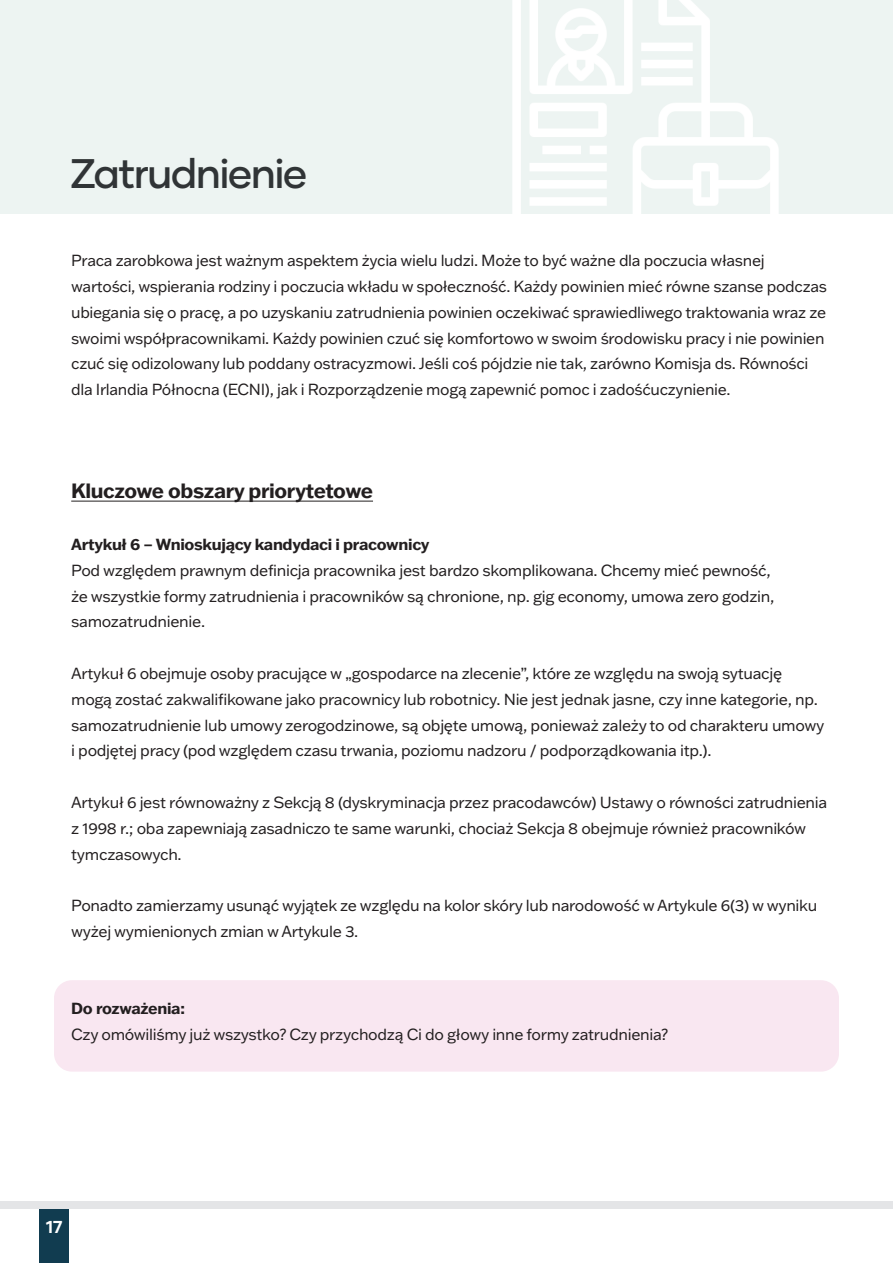
<style>
.page{position:relative;width:893px;height:1263px;background:#fff}
.page>*{position:absolute;margin:0;border:0;box-sizing:border-box;transform-origin:0 0}
.t1{font:500 41.25px "Gilmer";letter-spacing:-.04em;color:#303436}
.t2{font:700 20.25px "Franklin Gothic ATF";letter-spacing:-.02em;color:#231f20}
.t3{font:700 17.25px "Gilmer";color:#fff}
.t4{font:15.75px/25.8px "Franklin Gothic ATF";letter-spacing:-.02em;color:#231f20}
.t5{font:700 15.75px "Franklin Gothic ATF";letter-spacing:-.02em;color:#231f20}
</style>
<div class="page">
<div style="left:54px;top:980px;width:785px;height:91px;background:#f9e7f1;border-radius:18px"></div>
<div style="left:0;top:0;width:893px;height:214px;background:#edf4f2"></div>
<img style="left:512px;top:0;width:267px;height:214px">
<hr style="left:71px;top:501px;width:302px;height:1px;background:#231f20">
<div style="left:39px;top:1209px;width:30px;height:54px;background:#113c50"></div>
<div style="left:0;top:1202px;width:893px;height:7px;background:#e4e5e7"></div>
<p class="t1" style="left:70px;top:148px;width:239px">Zatrudnienie</p>
<p class="t4" style="left:71px;top:247px;width:757px">Praca zarobkowa jest ważnym aspektem życia wielu ludzi. Może to być ważne dla poczucia własnej wartości, wspierania rodziny i poczucia wkładu w społeczność. Każdy powinien mieć równe szanse podczas ubiegania się o pracę, a po uzyskaniu zatrudnienia powinien oczekiwać sprawiedliwego traktowania wraz ze swoimi współpracownikami. Każdy powinien czuć się komfortowo w swoim środowisku pracy i nie powinien czuć się odizolowany lub poddany ostracyzmowi. Jeśli coś pójdzie nie tak, zarówno Komisja ds. Równości dla Irlandia Północna (ECNI), jak i Rozporządzenie mogą zapewnić pomoc i zadośćuczynienie.</p>
<p class="t2" style="left:71px;top:477px;width:303px">Kluczowe obszary priorytetowe</p>
<p class="t5" style="left:71px;top:534px;width:360px">Artykuł 6 – Wnioskujący kandydaci i pracownicy</p>
<p class="t4" style="left:71px;top:557px;width:705px">Pod względem prawnym definicja pracownika jest bardzo skomplikowana. Chcemy mieć pewność, że wszystkie formy zatrudnienia i pracowników są chronione, np. gig economy, umowa zero godzin, samozatrudnienie.</p>
<p class="t4" style="left:71px;top:660px;width:755px">Artykuł 6 obejmuje osoby pracujące w „gospodarce na zlecenie”, które ze względu na swoją sytuację mogą zostać zakwalifikowane jako pracownicy lub robotnicy. Nie jest jednak jasne, czy inne kategorie, np. samozatrudnienie lub umowy zerogodzinowe, są objęte umową, ponieważ zależy to od charakteru umowy i podjętej pracy (pod względem czasu trwania, poziomu nadzoru / podporządkowania itp.).</p>
<p class="t4" style="left:71px;top:789px;width:758px">Artykuł 6 jest równoważny z Sekcją 8 (dyskryminacja przez pracodawców) Ustawy o równości zatrudnienia z 1998 r.; oba zapewniają zasadniczo te same warunki, chociaż Sekcja 8 obejmuje również pracowników tymczasowych.</p>
<p class="t4" style="left:71px;top:892px;width:748px">Ponadto zamierzamy usunąć wyjątek ze względu na kolor skóry lub narodowość w Artykule 6(3) w wyniku wyżej wymienionych zmian w Artykule 3.</p>
<p class="t5" style="left:71px;top:998px;width:115px">Do rozważenia:</p>
<p class="t4" style="left:71px;top:1021px;width:599px">Czy omówiliśmy już wszystko? Czy przychodzą Ci do głowy inne formy zatrudnienia?</p>
<p class="t3" style="left:46px;top:1216px;width:18px">17</p>
</div>
